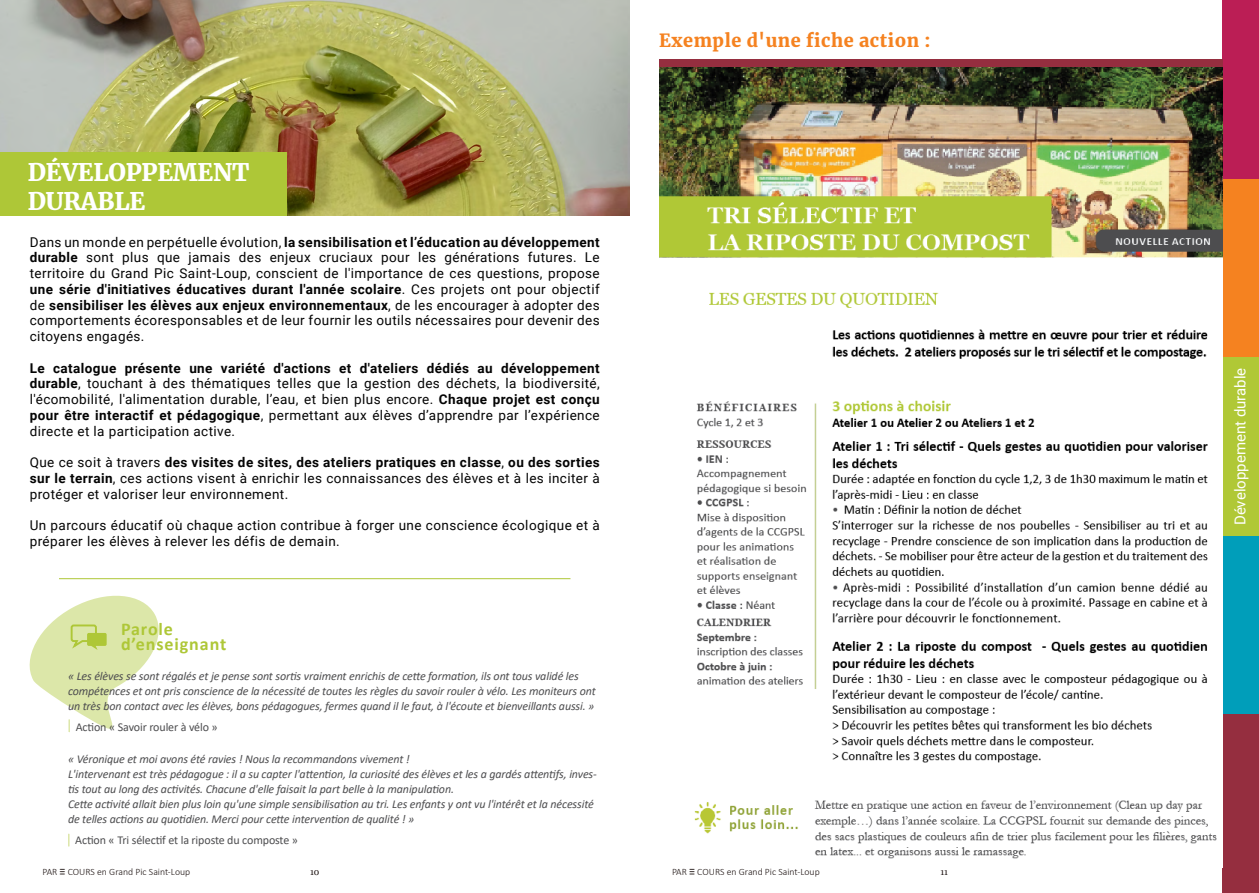
<style>
.page{position:relative;width:1259px;height:893px;background:#fff}
.page>*{position:absolute;margin:0;border:0;box-sizing:border-box;transform-origin:0 0}
.t1{font:900 24px/28.8px "Merriweather";letter-spacing:-.01em;color:#fff}
.t2{font:900 18px "Merriweather";letter-spacing:.03em;color:#f58220}
.t3{font:700 18px/15px "Calibri";letter-spacing:.05em;color:#aec737}
.t4{font:15px "Roboto";color:#fff}
.t5{font:13.5px/15.8px "Roboto";letter-spacing:.03em;color:#040404;text-align:justify}
.t6{font:italic 12px/15px "Calibri";letter-spacing:-.01em;color:#4d4d4f}
.t7{font:12px "Calibri";letter-spacing:-.01em;color:#4d4d4f}
.t8{font:300 9.75px "Calibri";color:#1f1514}
.t9{font:9px "Georgia";color:#1f1514}
.s1{font-weight:700}
.s2{font-weight:400;font-size:12px}
</style>
<div class="page">
<div style="left:1222px;top:0;width:37px;height:180px;background:#bb1e55"></div>
<div style="left:1222px;top:180px;width:37px;height:178px;background:#f58220"></div>
<div style="left:1222px;top:536px;width:37px;height:178px;background:#009eba"></div>
<div style="left:1222px;top:714px;width:37px;height:179px;background:#952e3f"></div>
<div style="left:1222px;top:357px;width:37px;height:179px;background:#b0c836"></div>
<img style="left:0;top:0;width:629px;height:215px">
<hr style="left:59px;top:578px;width:511px;height:1px;background:#aec737">
<div style="left:0;top:152px;width:286px;height:63px;background:#aec737"></div>
<img style="left:659px;top:67px;width:563px;height:792px">
<div style="left:659px;top:60px;width:563px;height:7px;background:#952e3f"></div>
<svg style="left:29px;top:595px;width:130px;height:138px"></svg>
<svg style="left:68px;top:834px;width:2px;height:12px"></svg>
<h1 class="t1" style="left:28px;top:157px;width:223px">DÉVELOPPEMENT<br>DURABLE</h1>
<p class="t5" style="left:30px;top:233px;width:571px">Dans un monde en perpétuelle évolution, <span class="s1">la sensibilisation et l’éducation au développement durable</span> sont plus que jamais des enjeux cruciaux pour les générations futures. Le territoire du Grand Pic Saint-Loup, conscient de l'importance de ces questions, propose <span class="s1">une série d'initiatives éducatives durant l'année scolaire</span>. Ces projets ont pour objectif de <span class="s1">sensibiliser les élèves aux enjeux environnementaux</span>, de les encourager à adopter des comportements écoresponsables et de leur fournir les outils nécessaires pour devenir des citoyens engagés.</p>
<p class="t5" style="left:30px;top:359px;width:571px"><span class="s1">Le catalogue présente une variété d'actions et d'ateliers dédiés au développement durable</span>, touchant à des thématiques telles que la gestion des déchets, la biodiversité, l'écomobilité, l'alimentation durable, l’eau, et bien plus encore. <span class="s1">Chaque projet est conçu pour être interactif et pédagogique</span>, permettant aux élèves d’apprendre par l’expérience directe et la participation active.</p>
<p class="t5" style="left:30px;top:454px;width:571px">Que ce soit à travers <span class="s1">des visites de sites, des ateliers pratiques en classe</span>, <span class="s1">ou des sorties sur le terrain</span>, ces actions visent à enrichir les connaissances des élèves et à les inciter à protéger et valoriser leur environnement.</p>
<p class="t5" style="left:30px;top:517px;width:571px">Un parcours éducatif où chaque action contribue à forger une conscience écologique et à préparer les élèves à relever les défis de demain.</p>
<h2 class="t3" style="left:121px;top:622px;width:107px">Parole d’enseignant</h2>
<p class="t6" style="left:68px;top:668px;width:529px">« Les élèves se sont régalés et je pense sont sortis vraiment enrichis de cette formation, ils ont tous validé les compétences et ont pris conscience de la nécessité de toutes les règles du savoir rouler à vélo. Les moniteurs ont un très bon contact avec les élèves, bons pédagogues, fermes quand il le faut, à l'écoute et bienveillants aussi. »</p>
<p class="t7" style="left:76px;top:719px;width:143px">Action « Savoir rouler à vélo »</p>
<p class="t6" style="left:68px;top:751px;width:530px">« Véronique et moi avons été ravies ! Nous la recommandons vivement !<br>L'intervenant est très pédagogue : il a su capter l'attention, la curiosité des élèves et les a gardés attentifs, inves&shy;tis tout au long des activités. Chacune d'elle faisait la part belle à la manipulation.<br>Cette activité allait bien plus loin qu'une simple sensibilisation au tri. Les enfants y ont vu l'intérêt et la nécessité de telles actions au quotidien. Merci pour cette intervention de qualité ! »</p>
<p class="t7" style="left:75px;top:832px;width:224px">Action « Tri sélectif et la riposte du composte »</p>
<h2 class="t2" style="left:659px;top:28px;width:273px">Exemple d'une fiche action :</h2>
<p class="t8" style="left:43px;top:866px;width:149px">PAR <span class="s2">≡</span> COURS en Grand Pic Saint-Loup</p>
<p class="t9" style="left:310px;top:867px;width:11px">10</p>
<p class="t8" style="left:672px;top:866px;width:149px">PAR <span class="s2">≡</span> COURS en Grand Pic Saint-Loup</p>
<p class="t9" style="left:940px;top:867px;width:9px">11</p>
<p class="t4" style="left:1229px;top:525px;width:159px;rotate:-90deg">Développement durable</p>
</div>
